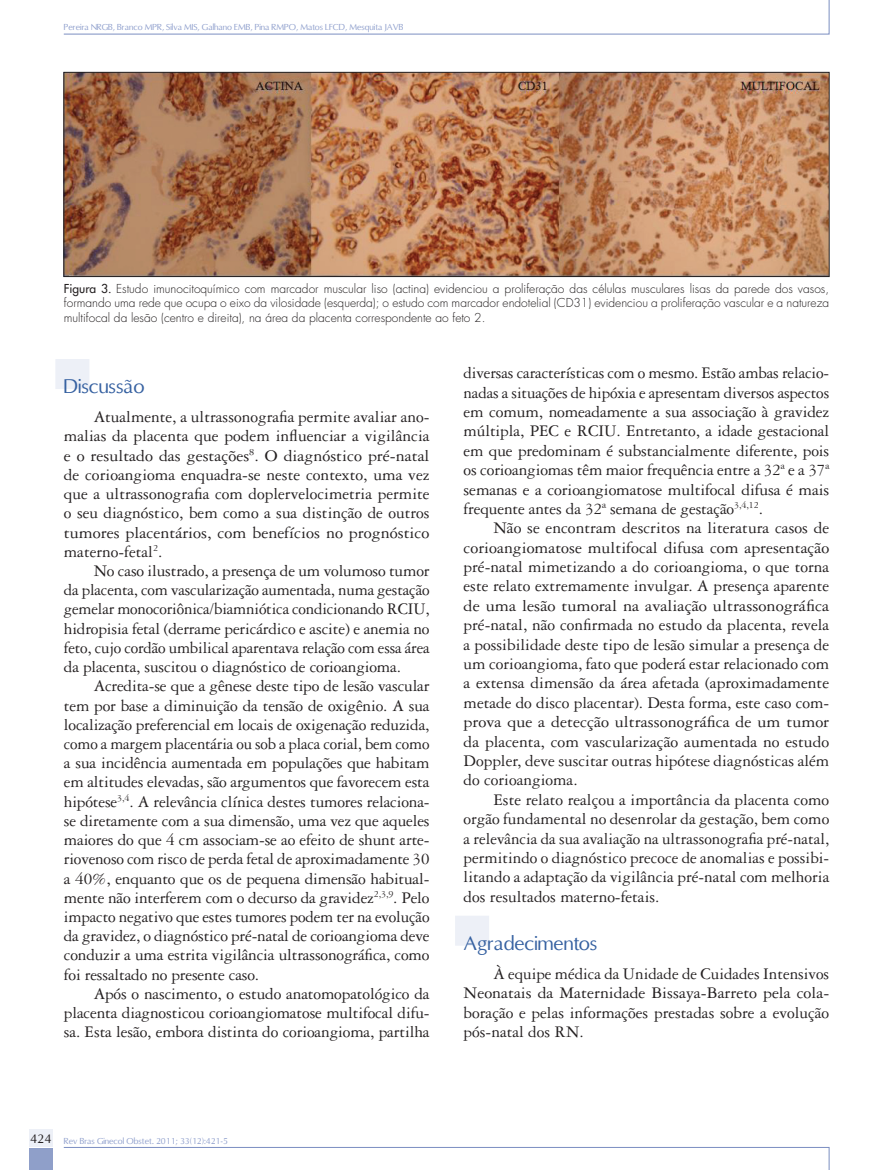
<style>
.page{position:relative;width:893px;height:1170px;background:#fff}
.page>*{position:absolute;margin:0;border:0;box-sizing:border-box;transform-origin:0 0}
._03_0_Sub1{font:18.75px "Omni";color:#3661a1}
._05_0_Texto{font:17.25px/19.2px "Garamond 3 LT Std";letter-spacing:-.005em;color:#231f20;text-align:justify}
._07_0_Img_-_Legenda{font:300 12px/14.4px "Futura Std";color:#231f20;text-align:justify}
.t1{font:8.25px "Omni";color:#90a0cd}
.s1{font-weight:500}
.s2{font-size:12px;color:#231f20}
</style>
<div class="page">
<div style="left:29px;top:1148px;width:23px;height:21px;background:#8f9fc9"></div>
<div style="left:29px;top:1129px;width:23px;height:17px;background:#edf0f7"></div>
<svg style="left:63px;top:1147px;width:767px;height:22px"></svg>
<svg style="left:63px;top:0;width:767px;height:35px"></svg>
<div style="left:55px;top:359px;width:34px;height:30px;background:#edf0f7"></div>
<div style="left:455px;top:915px;width:34px;height:30px;background:#edf0f7"></div>
<img style="left:66px;top:74px;width:762px;height:201px">
<div style="left:64px;top:72px;width:766px;height:205px;border:1px solid #231f20"></div>
<p class="t1" style="left:64px;top:22px;width:341px">Pereira NRGB, Branco MPR, Silva MIS, Galhano EMB, Pina RMPO, Matos LFCD, Mesquita JAVB</p>
<p class="_07_0_Img_-_Legenda" style="left:64px;top:281px;width:767px"><span class="s1">Figura 3.</span> Estudo imunocitoquímico com marcador muscular liso (actina) evidenciou a proliferação das células musculares lisas da parede dos vasos, formando uma rede que ocupa o eixo da vilosidade (esquerda); o estudo com marcador endotelial (CD31) evidenciou a proliferação vascular e a natureza multifocal da lesão (centro e direita), na área da placenta correspondente ao feto 2.</p>
<p class="_03_0_Sub1" style="left:64px;top:374px;width:82px">Discussão</p>
<p class="_05_0_Texto" style="left:64px;top:407px;width:367px;text-indent:30px">Atualmente, a ultrassonografia permite avaliar ano&shy;malias da placenta que podem influenciar a vigilância e o resultado das gestações<sup>8</sup>. O diagnóstico pré-natal de corioangioma enquadra-se neste contexto, uma vez que a ultrassonografia com doplervelocimetria permite o seu diagnóstico, bem como a sua distinção de outros tumores placentários, com benefícios no prognóstico materno-fetal<sup>2</sup>.</p>
<p class="_05_0_Texto" style="left:64px;top:561px;width:367px;text-indent:30px">No caso ilustrado, a presença de um volumoso tumor da placenta, com vascularização aumentada, numa gestação gemelar monocoriônica/biamniótica condicionando RCIU, hidropisia fetal (derrame pericárdico e ascite) e anemia no feto, cujo cordão umbilical aparentava relação com essa área da placenta, suscitou o diagnóstico de corioangioma.</p>
<p class="_05_0_Texto" style="left:64px;top:676px;width:367px;text-indent:30px">Acredita-se que a gênese deste tipo de lesão vascular tem por base a diminuição da tensão de oxigênio. A sua localização preferencial em locais de oxigenação reduzida, como a margem placentária ou sob a placa corial, bem como a sua incidência aumentada em populações que habitam em altitudes elevadas, são argumentos que favorecem esta hipótese<sup>3,4</sup>. A relevância clínica destes tumores relaciona&shy;se diretamente com a sua dimensão, uma vez que aqueles maiores do que 4 cm associam-se ao efeito de shunt arte&shy;riovenoso com risco de perda fetal de aproximadamente 30 a 40%, enquanto que os de pequena dimensão habitual&shy;mente não interferem com o decurso da gravidez<sup>2,3,9</sup>. Pelo impacto negativo que estes tumores podem ter na evolução da gravidez, o diagnóstico pré-natal de corioangioma deve conduzir a uma estrita vigilância ultrassonográfica, como foi ressaltado no presente caso.</p>
<p class="_05_0_Texto" style="left:64px;top:984px;width:367px;text-indent:30px">Após o nascimento, o estudo anatomopatológico da placenta diagnosticou corioangiomatose multifocal difu&shy;sa. Esta lesão, embora distinta do corioangioma, partilha</p>
<p class="_05_0_Texto" style="left:464px;top:363px;width:367px">diversas características com o mesmo. Estão ambas relacio&shy;nadas a situações de hipóxia e apresentam diversos aspectos em comum, nomeadamente a sua associação à gravidez múltipla, PEC e RCIU. Entretanto, a idade gestacional em que predominam é substancialmente diferente, pois os corioangiomas têm maior frequência entre a 32ª e a 37ª semanas e a corioangiomatose multifocal difusa é mais frequente antes da 32ª semana de gestação<sup>3,4,12</sup>.</p>
<p class="_05_0_Texto" style="left:464px;top:518px;width:367px;text-indent:30px">Não se encontram descritos na literatura casos de corioangiomatose multifocal difusa com apresentação pré-natal mimetizando a do corioangioma, o que torna este relato extremamente invulgar. A presença aparente de uma lesão tumoral na avaliação ultrassonográfica pré-natal, não confirmada no estudo da placenta, revela a possibilidade deste tipo de lesão simular a presença de um corioangioma, fato que poderá estar relacionado com a extensa dimensão da área afetada (aproximadamente metade do disco placentar). Desta forma, este caso com&shy;prova que a detecção ultrassonográfica de um tumor da placenta, com vascularização aumentada no estudo Doppler, deve suscitar outras hipótese diagnósticas além do corioangioma.</p>
<p class="_05_0_Texto" style="left:464px;top:789px;width:367px;text-indent:30px">Este relato realçou a importância da placenta como orgão fundamental no desenrolar da gestação, bem como a relevância da sua avaliação na ultrassonografia pré-natal, permitindo o diagnóstico precoce de anomalias e possibi&shy;litando a adaptação da vigilância pré-natal com melhoria dos resultados materno-fetais.</p>
<p class="_03_0_Sub1" style="left:464px;top:931px;width:135px">Agradecimentos</p>
<p class="_05_0_Texto" style="left:464px;top:964px;width:367px;text-indent:30px">À equipe médica da Unidade de Cuidades Intensivos Neonatais da Maternidade Bissaya-Barreto pela cola&shy;boração e pelas informações prestadas sobre a evolução pós-natal dos RN.</p>
<p class="t1" style="left:30px;top:1135px;width:199px"><span class="s2">424</span> Rev Bras Ginecol Obstet. 2011; 33(12):421-5</p>
</div>
